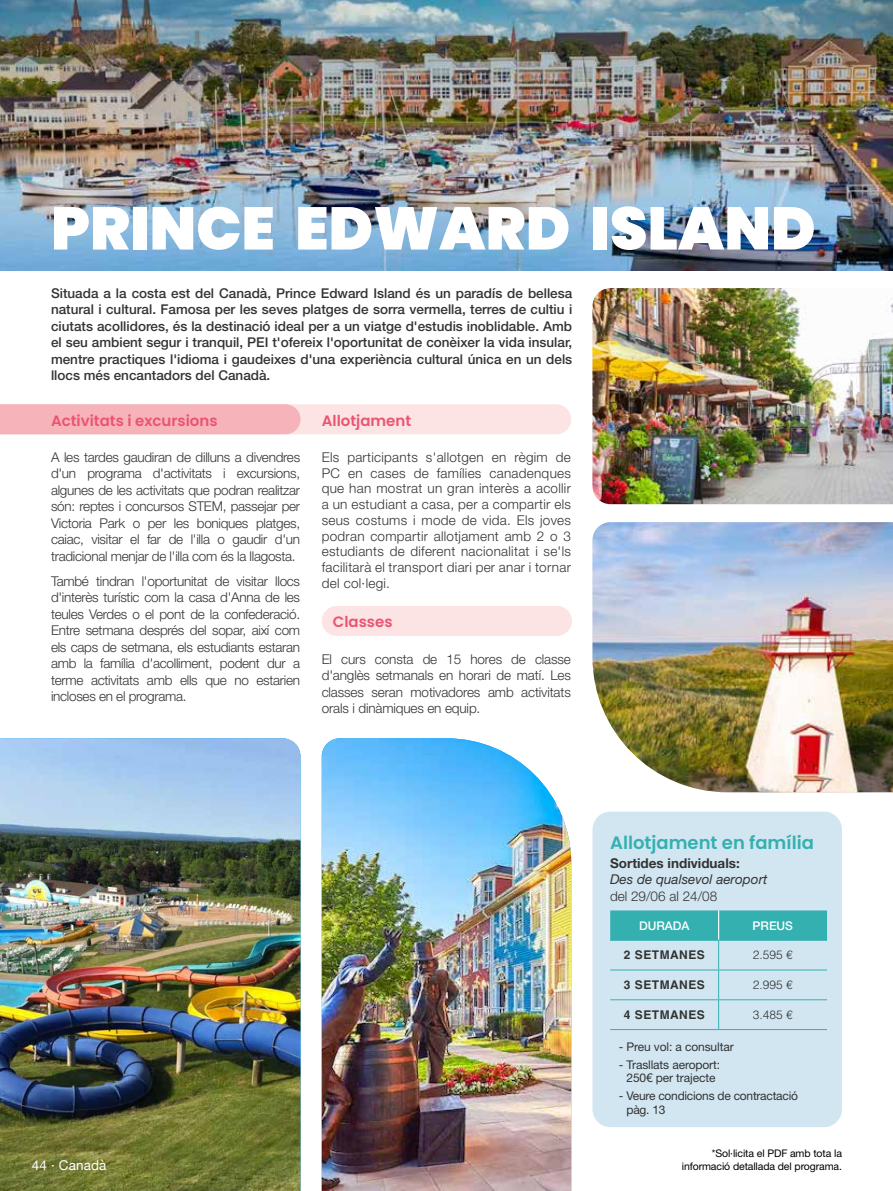
<style>
.page{position:relative;width:893px;height:1191px;background:#fff}
.page>*{position:absolute;margin:0;border:0;box-sizing:border-box;transform-origin:0 0}
.t1{font:900 60px "Poppins";color:#fff}
.t2{font:600 18px "Poppins";color:#34b0b0}
.t3{font:600 15px "Poppins";color:#ea5472}
.t4{font:300 13.5px/16.5px "Helvetica Neue LT Std";letter-spacing:-.01em;color:#333332;text-align:justify}
.t5{font:500 13.5px/16.5px "Helvetica Neue LT Std";color:#333332;text-align:justify}
.t6{font:italic 13.5px "Helvetica Neue LT Std";color:#333332}
.t7{font:700 13.5px "Helvetica Neue LT Std";color:#333332}
.t8{font:13.5px "Helvetica Neue";letter-spacing:.01em;color:#fff}
.t9{font:12px/13.5px "Helvetica Neue LT Std";letter-spacing:-.01em;color:#333332;text-align:center}
.t10{font:700 12px "Helvetica LT Std";letter-spacing:.04em;color:#333332}
.t11{font:300 12px "Helvetica LT Std";color:#333332}
.t12{font:500 12px "Helvetica Neue LT Std";color:#fff}
.t13{font:10.5px/13.5px "Helvetica Neue LT Std";letter-spacing:-.01em;color:#000;text-align:right}
.t14{font:10.5px "Helvetica Neue LT Std";letter-spacing:-.01em;color:#fff}
</style>
<div class="page">
<img style="left:0;top:0;width:893px;height:271px">
<svg style="left:0;top:404px;width:571px;height:30px;background:#f8cace"></svg>
<div style="left:322px;top:606px;width:250px;height:30px;background:#fce3e4;border-radius:15px"></div>
<img style="left:0;top:738px;width:300px;height:453px">
<img style="left:322px;top:738px;width:249px;height:453px">
<img style="left:592px;top:288px;width:301px;height:216px">
<img style="left:592px;top:522px;width:301px;height:270px">
<div style="left:592px;top:811px;width:250px;height:316px;background:#d2e6f2;border-radius:18px"></div>
<svg style="left:610px;top:910px;width:217px;height:119px"></svg>
<hr style="left:610px;top:1029px;width:109px;height:1px;background:#34b0b0">
<hr style="left:719px;top:1029px;width:108px;height:1px;background:#34b0b0">
<h1 class="t1" style="left:51px;top:194px;width:766px">PRINCE EDWARD ISLAND</h1>
<p class="t5" style="left:51px;top:284px;width:523px">Situada a la costa est del Canadà, Prince Edward Island és un paradís de bellesa natural i cultural. Famosa per les seves platges de sorra vermella, terres de cultiu i ciutats acollidores, és la destinació ideal per a un viatge d'estudis inoblidable. Amb el seu ambient segur i tranquil, PEI t'ofereix l'oportunitat de conèixer la vida insular, mentre practiques l'idioma i gaudeixes d'una experiència cultural única en un dels llocs més encantadors del Canadà.</p>
<p class="t3" style="left:51px;top:412px;width:168px">Activitats i excursions</p>
<p class="t3" style="left:322px;top:412px;width:91px">Allotjament</p>
<p class="t4" style="left:51px;top:448px;width:251px">A les tardes gaudiran de dilluns a divendres d'un programa d'activitats i excursions, algunes de les activitats que podran realitzar són: reptes i concursos STEM, passejar per Victoria Park o per les boniques platges, caiac, visitar el far de l'illa o gaudir d'un tradicional menjar de l'illa com és la llagosta.</p>
<p class="t4" style="left:51px;top:572px;width:251px">També tindran l'oportunitat de visitar llocs d'interès turístic com la casa d'Anna de les teules Verdes o el pont de la confederació.<br>Entre setmana després del sopar, així com els caps de setmana, els estudiants estaran amb la família d'acolliment, podent dur a terme activitats amb ells que no estarien incloses en el programa.</p>
<p class="t4" style="left:322px;top:449px;width:251px;line-height:15.8px">Els participants s'allotgen en règim de PC en cases de famílies canadenques que han mostrat un gran interès a acollir a un estudiant a casa, per a compartir els seus costums i mode de vida. Els joves podran compartir allotjament amb 2 o 3 estudiants de diferent nacionalitat i se'ls facilitarà el transport diari per anar i tornar del col·legi.</p>
<p class="t3" style="left:333px;top:612px;width:61px">Classes</p>
<p class="t4" style="left:322px;top:650px;width:251px">El curs consta de 15 hores de classe d'anglès setmanals en horari de matí. Les classes seran motivadores amb activitats orals i dinàmiques en equip.</p>
<p class="t8" style="left:32px;top:1155px;width:76px">44 · Canadà</p>
<p class="t14" style="left:51px;top:1160px;width:53px">16 · Irlanda</p>
<h2 class="t2" style="left:610px;top:832px;width:205px">Allotjament en família</h2>
<p class="t7" style="left:610px;top:854px;width:131px">Sortides individuals:</p>
<p class="t6" style="left:610px;top:871px;width:159px">Des de qualsevol aeroport</p>
<p class="t4" style="left:610px;top:887px;width:109px">del 29/06 al 24/08</p>
<p class="t12" style="left:639px;top:918px;width:52px">DURADA</p>
<p class="t12" style="left:753px;top:918px;width:42px">PREUS</p>
<p class="t10" style="left:624px;top:948px;width:82px">2 SETMANES</p>
<p class="t11" style="left:753px;top:947px;width:42px">2.595 €</p>
<p class="t10" style="left:624px;top:977px;width:82px">3 SETMANES</p>
<p class="t11" style="left:753px;top:977px;width:42px">2.995 €</p>
<p class="t10" style="left:624px;top:1007px;width:82px">4 SETMANES</p>
<p class="t11" style="left:753px;top:1007px;width:42px">3.485 €</p>
<p class="t9" style="left:619px;top:1040px;width:116px">- Preu vol: a consultar</p>
<p class="t9" style="left:619px;top:1057px;width:103px">- Trasllats aeroport:<br>250€ per trajecte</p>
<p class="t9" style="left:626px;top:1089px;width:173px;text-align:left;text-indent:-8px">- Veure condicions de contractació pàg. 13</p>
<p class="t13" style="left:682px;top:1146px;width:162px">*Sol·licita el PDF amb tota la informació detallada del programa.</p>
</div>
